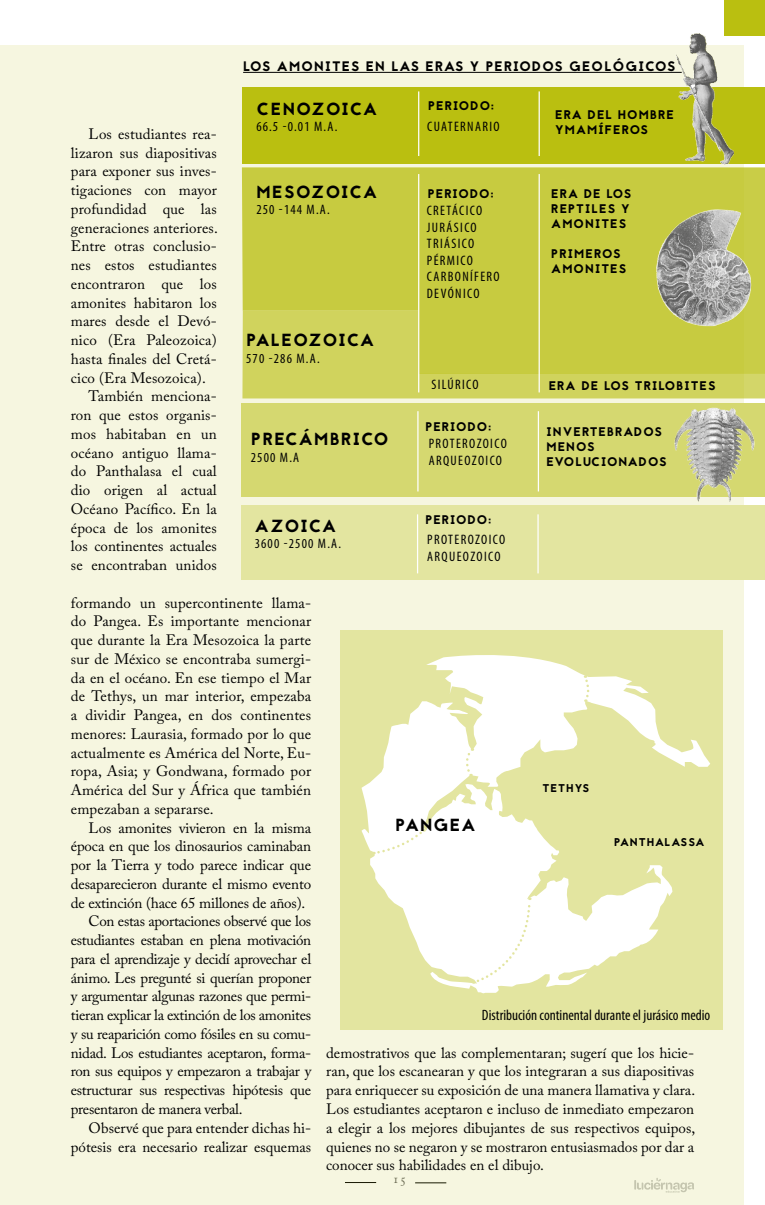
<style>
.page{position:relative;width:765px;height:1205px;background:#fff}
.page>*{position:absolute;margin:0;border:0;box-sizing:border-box;transform-origin:0 0}
.t1{font:17.5px "Jaapokki";letter-spacing:.06em;color:#000}
.t2{font:17.5px "Jaapokki";letter-spacing:.085em;color:#000}
.t3{font:15px/18.8px "Adobe Caslon Pro";color:#000;text-align:justify}
.t4{font:15px "Adobe Caslon Pro";letter-spacing:-.02em;color:#000}
.t5{font:condensed 15px "Myriad Pro";color:#000}
.t6{font:condensed 13.75px/16.5px "Myriad Pro";letter-spacing:.1em;color:#000}
.t7{font:13.75px "Jaapokki";letter-spacing:.09em;color:#000}
.t8{font:condensed 13.75px "Myriad Pro";letter-spacing:.08em;color:#000}
.t9{font:12.5px/15px "Jaapokki";letter-spacing:.09em;color:#000}
.t10{font:12.5px "Adobe Caslon Pro";color:#5f5e5e}
.t11{font:11.25px "Jaapokki";letter-spacing:.07em;color:#000}
</style>
<div class="page">
<div style="left:725px;top:0;width:40px;height:36px;background:#babf10"></div>
<div style="left:0;top:45px;width:743px;height:1160px;background:#f6f6e0"></div>
<div style="left:242px;top:167px;width:523px;height:144px;background:#c7cb40"></div>
<svg style="left:242px;top:311px;width:523px;height:87px;background:#cccf50"></svg>
<div style="left:340px;top:631px;width:383px;height:399px;background:#e3e5a0"></div>
<div style="left:243px;top:87px;width:522px;height:77px;background:#babf10"></div>
<div style="left:242px;top:403px;width:523px;height:94px;background:#d5d870"></div>
<div style="left:242px;top:505px;width:523px;height:74px;background:#e3e5a0"></div>
<hr style="left:418px;top:91px;width:1px;height:65px;background:#fff">
<hr style="left:418px;top:174px;width:1px;height:218px;background:#fff">
<hr style="left:417px;top:411px;width:2px;height:80px;background:#fff">
<hr style="left:417px;top:514px;width:1px;height:59px;background:#fff">
<hr style="left:539px;top:91px;width:1px;height:65px;background:#fff">
<hr style="left:539px;top:174px;width:1px;height:218px;background:#fff">
<hr style="left:538px;top:411px;width:1px;height:80px;background:#fff">
<hr style="left:537px;top:514px;width:2px;height:59px;background:#fff">
<img style="left:674px;top:31px;width:60px;height:134px">
<img style="left:655px;top:198px;width:105px;height:138px">
<img style="left:667px;top:398px;width:96px;height:107px">
<svg style="left:362px;top:655px;width:348px;height:339px"></svg>
<svg style="left:373px;top:828px;width:52px;height:27px"></svg>
<svg style="left:466px;top:748px;width:7px;height:28px"></svg>
<div style="left:473px;top:897px;width:59px;height:87px;background:#fff"></div>
<svg style="left:583px;top:675px;width:6px;height:27px"></svg>
<hr style="left:243px;top:72px;width:439px;height:1px;background:#000">
<p class="t3" style="left:89px;top:124px;width:130px">Los estudiantes rea-</p>
<p class="t3" style="left:71px;top:143px;width:147px">lizaron sus diapositivas</p>
<p class="t3" style="left:71px;top:162px;width:147px">para exponer sus inves-</p>
<p class="t3" style="left:71px;top:180px;width:147px">tigaciones con mayor</p>
<p class="t3" style="left:71px;top:199px;width:147px">profundidad que las</p>
<p class="t3" style="left:71px;top:218px;width:149px">generaciones anteriores.</p>
<p class="t3" style="left:71px;top:237px;width:147px">Entre otras conclusio-</p>
<p class="t3" style="left:71px;top:255px;width:147px">nes estos estudiantes</p>
<p class="t3" style="left:71px;top:274px;width:147px">encontraron que los</p>
<p class="t3" style="left:71px;top:293px;width:147px">amonites habitaron los</p>
<p class="t3" style="left:71px;top:312px;width:147px">mares desde el Devó-</p>
<p class="t3" style="left:71px;top:330px;width:147px">nico (Era Paleozoica)</p>
<p class="t3" style="left:71px;top:349px;width:147px">hasta finales del Cretá-</p>
<p class="t3" style="left:71px;top:368px;width:136px">cico (Era Mesozoica).</p>
<p class="t3" style="left:89px;top:387px;width:130px">También menciona-</p>
<p class="t3" style="left:71px;top:405px;width:147px">ron que estos organis-</p>
<p class="t3" style="left:71px;top:424px;width:147px">mos habitaban en un</p>
<p class="t3" style="left:71px;top:443px;width:147px">océano antiguo llama-</p>
<p class="t3" style="left:71px;top:462px;width:147px">do Panthalasa el cual</p>
<p class="t3" style="left:71px;top:480px;width:147px">dio origen al actual</p>
<p class="t3" style="left:71px;top:499px;width:147px">Océano Pacífico. En la</p>
<p class="t3" style="left:71px;top:518px;width:147px">época de los amonites</p>
<p class="t3" style="left:71px;top:537px;width:147px">los continentes actuales</p>
<p class="t3" style="left:71px;top:555px;width:147px">se encontraban unidos</p>
<p class="t7" style="left:243px;top:57px;width:434px">LOS AMONITES EN LAS ERAS Y PERIODOS GEOLÓGICOS</p>
<p class="t1" style="left:256px;top:97px;width:122px">CENOZOICA</p>
<p class="t6" style="left:256px;top:119px;width:83px">66.5 -0.01 M.A.</p>
<p class="t9" style="left:428px;top:98px;width:67px">PERIODO:</p>
<p class="t6" style="left:427px;top:118px;width:74px">CUATERNARIO</p>
<p class="t9" style="left:555px;top:107px;width:120px">ERA DEL HOMBRE<br>YMAMÍFEROS</p>
<p class="t1" style="left:256px;top:179px;width:122px">MESOZOICA</p>
<p class="t6" style="left:256px;top:202px;width:75px">250 -144 M.A.</p>
<p class="t9" style="left:428px;top:186px;width:67px">PERIODO:</p>
<p class="t6" style="left:427px;top:203px;width:74px">CRETÁCICO<br>JURÁSICO<br>TRIÁSICO<br>PÉRMICO<br>CARBONÍFERO<br>DEVÓNICO</p>
<p class="t9" style="left:551px;top:186px;width:82px">ERA DE LOS<br>REPTILES Y<br>AMONITES</p>
<p class="t9" style="left:551px;top:246px;width:76px">PRIMEROS<br>AMONITES</p>
<p class="t1" style="left:246px;top:328px;width:129px">PALEOZOICA</p>
<p class="t6" style="left:246px;top:350px;width:75px">570 -286 M.A.</p>
<p class="t6" style="left:431px;top:376px;width:49px">SILÚRICO</p>
<p class="t9" style="left:549px;top:378px;width:168px">ERA DE LOS TRILOBITES</p>
<p class="t2" style="left:251px;top:427px;width:139px">PRECÁMBRICO</p>
<p class="t6" style="left:251px;top:449px;width:50px">2500 M.A</p>
<p class="t9" style="left:425px;top:419px;width:67px">PERIODO:</p>
<p class="t6" style="left:429px;top:436px;width:80px">PROTEROZOICO<br>ARQUEOZOICO</p>
<p class="t9" style="left:546px;top:424px;width:122px">INVERTEBRADOS<br>MENOS<br>EVOLUCIONADOS</p>
<p class="t1" style="left:255px;top:514px;width:83px">AZOICA</p>
<p class="t8" style="left:255px;top:536px;width:88px">3600 -2500 M.A.</p>
<p class="t9" style="left:425px;top:512px;width:67px">PERIODO:</p>
<p class="t6" style="left:427px;top:532px;width:80px">PROTEROZOICO<br>ARQUEOZOICO</p>
<p class="t3" style="left:71px;top:593px;width:242px">formando un supercontinente llama&shy;do Pangea. Es importante mencionar que durante la Era Mesozoica la parte sur de México se encontraba sumergi&shy;da en el océano. En ese tiempo el Mar de Tethys, un mar interior, empezaba a dividir Pangea, en dos continentes menores: Laurasia, formado por lo que actualmente es América del Norte, Eu&shy;ropa, Asia; y Gondwana, formado por América del Sur y África que también empezaban a separarse.</p>
<p class="t3" style="left:89px;top:818px;width:224px">Los amonites vivieron en la misma</p>
<p class="t3" style="left:71px;top:837px;width:242px">época en que los dinosaurios caminaban</p>
<p class="t3" style="left:71px;top:855px;width:242px">por la Tierra y todo parece indicar que</p>
<p class="t3" style="left:71px;top:874px;width:242px">desaparecieron durante el mismo evento</p>
<p class="t3" style="left:71px;top:893px;width:236px">de extinción (hace 65 millones de años).</p>
<p class="t4" style="left:89px;top:912px;width:224px">Con estas aportaciones observé que los</p>
<p class="t3" style="left:71px;top:930px;width:242px">estudiantes estaban en plena motivación</p>
<p class="t3" style="left:71px;top:949px;width:242px">para el aprendizaje y decidí aprovechar el</p>
<p class="t4" style="left:71px;top:969px;width:242px">ánimo. Les pregunté si querían proponer</p>
<p class="t4" style="left:71px;top:987px;width:242px">y argumentar algunas razones que permi-</p>
<p class="t3" style="left:71px;top:1005px;width:242px">tieran explicar la extinción de los amonites</p>
<p class="t4" style="left:71px;top:1025px;width:242px">y su reaparición como fósiles en su comu-</p>
<p class="t3" style="left:71px;top:1043px;width:242px">nidad. Los estudiantes aceptaron, forma-</p>
<p class="t4" style="left:71px;top:1062px;width:242px">ron sus equipos y empezaron a trabajar y</p>
<p class="t3" style="left:71px;top:1080px;width:242px">estructurar sus respectivas hipótesis que</p>
<p class="t3" style="left:71px;top:1099px;width:173px">presentaron de manera verbal.</p>
<p class="t3" style="left:89px;top:1118px;width:224px">Observé que para entender dichas hi-</p>
<p class="t3" style="left:71px;top:1137px;width:242px">pótesis era necesario realizar esquemas</p>
<p class="t1" style="left:395px;top:813px;width:81px">PANGEA</p>
<p class="t11" style="left:543px;top:780px;width:48px">TETHYS</p>
<p class="t11" style="left:614px;top:834px;width:92px">PANTHALASSA</p>
<p class="t5" style="left:482px;top:1007px;width:230px">Distribución continental durante el jurásico medio</p>
<p class="t3" style="left:326px;top:1043px;width:371px">demostrativos que las complementaran; sugerí que los hicie&shy;ran, que los escanearan y que los integraran a sus diapositivas para enriquecer su exposición de una manera llamativa y clara.<br>Los estudiantes aceptaron e incluso de inmediato empezaron a elegir a los mejores dibujantes de sus respectivos equipos, quienes no se negaron y se mostraron entusiasmados por dar a conocer sus habilidades en el dibujo.</p>
<p class="t10" style="left:393px;top:1171px;width:15px">15</p>
</div>
